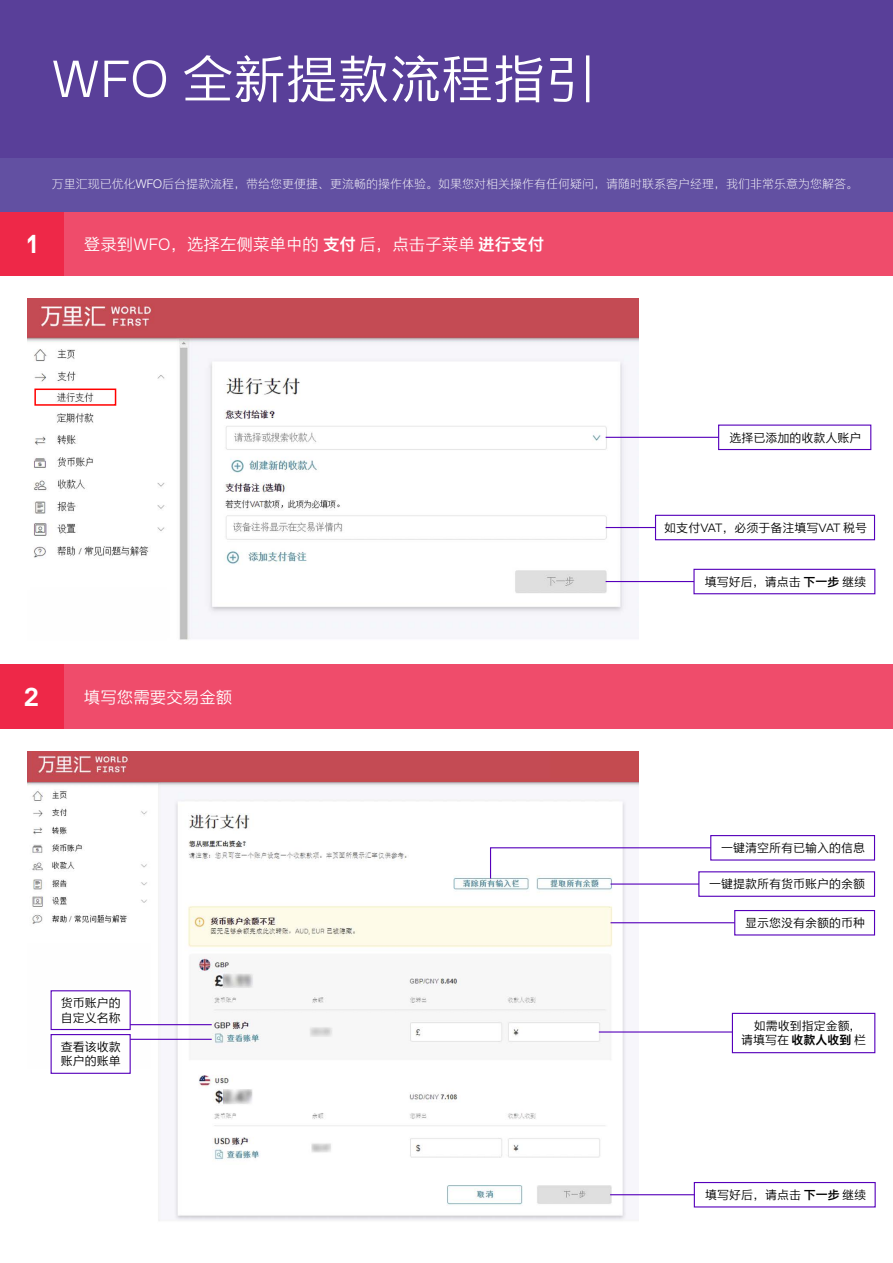
<style>
.page{position:relative;width:893px;height:1263px;background:#fff}
.page>*{position:absolute;margin:0;border:0;box-sizing:border-box;transform-origin:0 0}
.t1{font:51.9px "M Ying Hei PRC W4";color:#fff}
.t2{font:700 25.95px "Favorit Worldfirst";color:#fff}
.t3{font:16.5px "M Ying Hei PRC W4";color:#fff}
.t4{font:12px/14.4px "M Ying Hei PRC W4";color:#000}
.t5{font:12px "M Ying Hei PRC W3";color:#fff}
.s1{font-family:"Favorit Worldfirst";font-weight:300}
.s2{font-family:"M Ying Hei PRC W7"}
</style>
<div class="page">
<div style="left:0;top:0;width:893px;height:159px;background:#593f99"></div>
<div style="left:0;top:211px;width:65px;height:65px;background:#ee2848"></div>
<div style="left:0;top:664px;width:65px;height:65px;background:#ee2848"></div>
<div style="left:65px;top:664px;width:828px;height:65px;background:#ef4c6b"></div>
<div style="left:65px;top:210px;width:828px;height:66px;background:#ef4c6b"></div>
<div style="left:0;top:158px;width:893px;height:53px;background:#6250a2"></div>
<img style="left:27px;top:299px;width:611px;height:341px">
<img style="left:27px;top:752px;width:611px;height:469px">
<div style="left:34px;top:388px;width:82px;height:18px;border:2px solid #ff0100"></div>
<div style="left:718px;top:424px;width:153px;height:26px;border:1px solid #5600bb"></div>
<hr style="left:606px;top:437px;width:113px;height:1px;background:#5600bb">
<div style="left:655px;top:515px;width:220px;height:25px;border:1px solid #5600bb"></div>
<hr style="left:606px;top:527px;width:49px;height:1px;background:#5600bb">
<div style="left:693px;top:569px;width:182px;height:25px;border:1px solid #5600bb"></div>
<div style="left:694px;top:1182px;width:182px;height:25px;border:1px solid #5600bb"></div>
<div style="left:710px;top:835px;width:165px;height:25px;border:1px solid #5600bb"></div>
<div style="left:698px;top:871px;width:177px;height:26px;border:1px solid #5600bb"></div>
<hr style="left:606px;top:581px;width:88px;height:1px;background:#5600bb">
<hr style="left:610px;top:1194px;width:85px;height:1px;background:#5600bb">
<svg style="left:489px;top:847px;width:223px;height:33px"></svg>
<hr style="left:611px;top:883px;width:88px;height:2px;background:#5600bb">
<div style="left:734px;top:910px;width:141px;height:25px;border:1px solid #5600bb"></div>
<div style="left:51px;top:1034px;width:80px;height:40px;border:1px solid #5600bb"></div>
<hr style="left:611px;top:922px;width:124px;height:1px;background:#5600bb">
<div style="left:732px;top:1013px;width:143px;height:40px;border:1px solid #5600bb"></div>
<hr style="left:599px;top:1031px;width:133px;height:1px;background:#5600bb">
<hr style="left:130px;top:1039px;width:82px;height:1px;background:#5600bb">
<div style="left:51px;top:990px;width:80px;height:40px;border:1px solid #5600bb"></div>
<hr style="left:130px;top:1024px;width:82px;height:1px;background:#5600bb">
<hr style="left:892px;top:395px;width:1px;height:198px;background:#000">
<h1 class="t1" style="left:52px;top:46px;width:547px"><span class="s1">WFO</span> 全新提款流程指引</h1>
<p class="t5" style="left:52px;top:176px;width:808px">万里汇现已优化WFO后台提款流程，带给您更便捷、更流畅的操作体验。如果您对相关操作有任何疑问，请随时联系客户经理，我们非常乐意为您解答。</p>
<h2 class="t2" style="left:27px;top:226px;width:12px">1</h2>
<h3 class="t3" style="left:84px;top:233px;width:462px">登录到<span class="s1">WFO</span>，选择左侧菜单中的<span class="s2">支付</span>后，点击子菜单<span class="s2">进行支付</span></h3>
<h2 class="t2" style="left:24px;top:680px;width:17px">2</h2>
<h3 class="t3" style="left:84px;top:687px;width:150px">填写您需要交易金额</h3>
<p class="t4" style="left:61px;top:995px;width:62px">货币账户的自定义名称</p>
<p class="t4" style="left:61px;top:1039px;width:62px">查看该收款账户的账单</p>
<p class="t4" style="left:730px;top:430px;width:133px">选择已添加的收款人账户</p>
<p class="t4" style="left:664px;top:521px;width:204px">如支付<span class="s1">VAT</span>，必须于备注填写<span class="s1">VAT</span> 税号</p>
<p class="t4" style="left:705px;top:574px;width:163px">填写好后，请点击<span class="s2">下一步</span>继续</p>
<p class="t4" style="left:721px;top:840px;width:146px">一键清空所有已输入的信息</p>
<p class="t4" style="left:709px;top:877px;width:158px">一键提款所有货币账户的余额</p>
<p class="t4" style="left:745px;top:915px;width:122px">显示您没有余额的币种</p>
<p class="t4" style="left:741px;top:1018px;width:126px;text-align:center">如需收到指定金额,<br>请填写在<span class="s2">收款人收到</span>栏</p>
<p class="t4" style="left:705px;top:1187px;width:163px">填写好后，请点击<span class="s2">下一步</span>继续</p>
</div>
